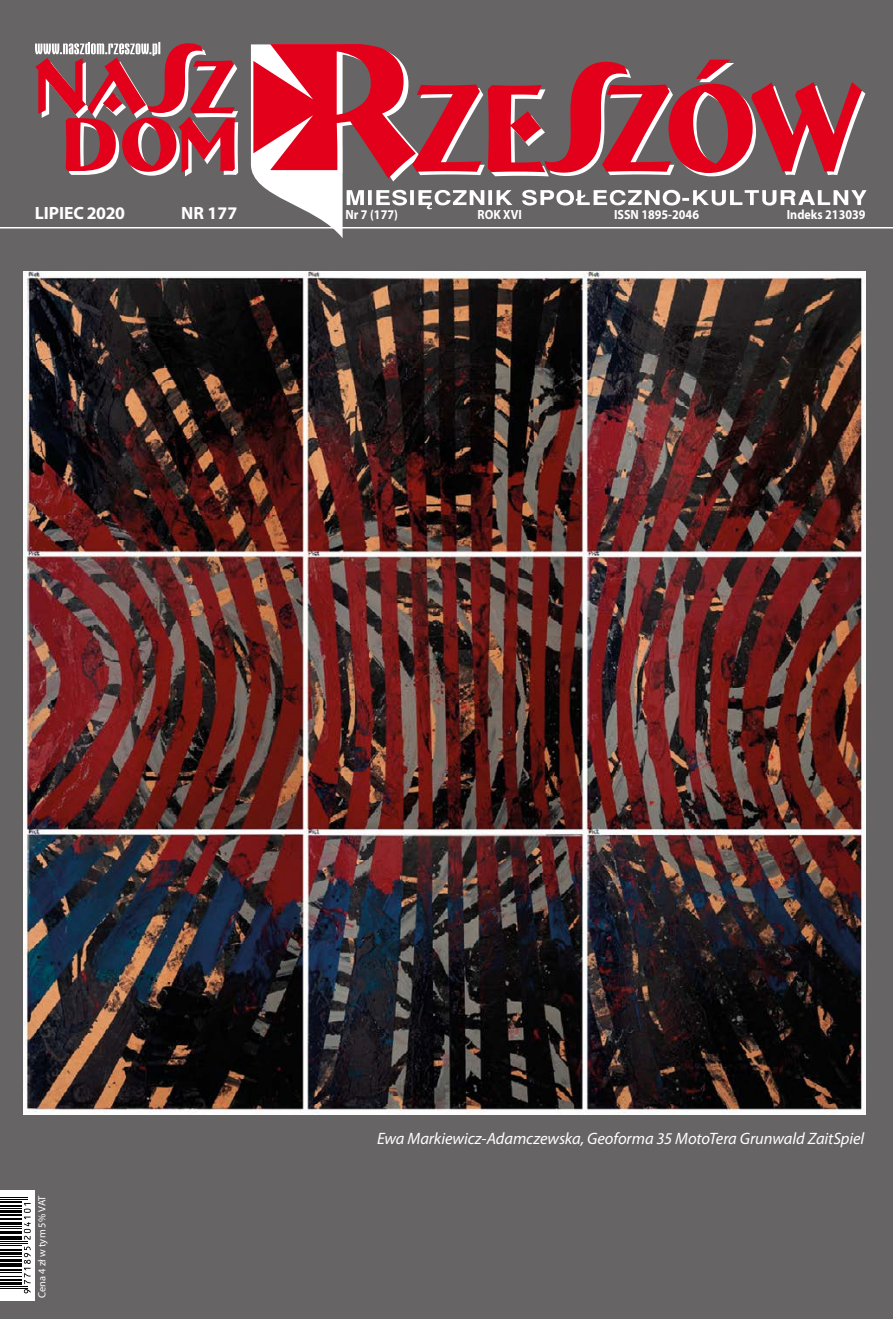
<style>
.page{position:relative;width:893px;height:1319px;background:#fff}
.page>*{position:absolute;margin:0;border:0;box-sizing:border-box;transform-origin:0 0}
.t1{font:700 17.7px "Myriad Pro";letter-spacing:-.005em;color:#fff}
.t2{font:italic 16.5px "Myriad Pro";letter-spacing:-.005em;color:#fff}
.t3{font:700 13.35px "Myriad Pro";color:#fff;scale:.91 1}
.t4{font:10.5px "Myriad Pro";letter-spacing:.005em;color:#fff}
</style>
<div class="page">
<div style="left:0;top:0;width:893px;height:1318px;background:#666464"></div>
<div style="left:0;top:1189px;width:35px;height:111px;background:#fff"></div>
<svg style="left:0;top:1197px;width:31px;height:95px"></svg>
<hr style="left:0;top:227px;width:893px;height:1px;background:#fff">
<svg style="left:35px;top:42px;width:203px;height:134px"></svg>
<svg style="left:251px;top:44px;width:616px;height:194px"></svg>
<img style="left:24px;top:271px;width:841px;height:843px">
<p class="t1" style="left:35px;top:201px;width:92px">LIPIEC 2020</p>
<p class="t1" style="left:181px;top:201px;width:57px">NR 177</p>
<p class="t3" style="left:346px;top:205px;width:59px">Nr 7 (177)</p>
<p class="t3" style="left:478px;top:205px;width:50px">ROK XVI</p>
<p class="t3" style="left:614px;top:205px;width:95px">ISSN 1895-2046</p>
<p class="t3" style="left:787px;top:205px;width:88px">Indeks 213039</p>
<p class="t4" style="left:36px;top:1298px;width:105px;rotate:-90deg">Cena 4 zł w tym 5% VAT</p>
<p class="t2" style="left:377px;top:1127px;width:489px">Ewa Markiewicz-Adamczewska, Geoforma 35 MotoTera Grunwald ZaitSpiel</p>
</div>
